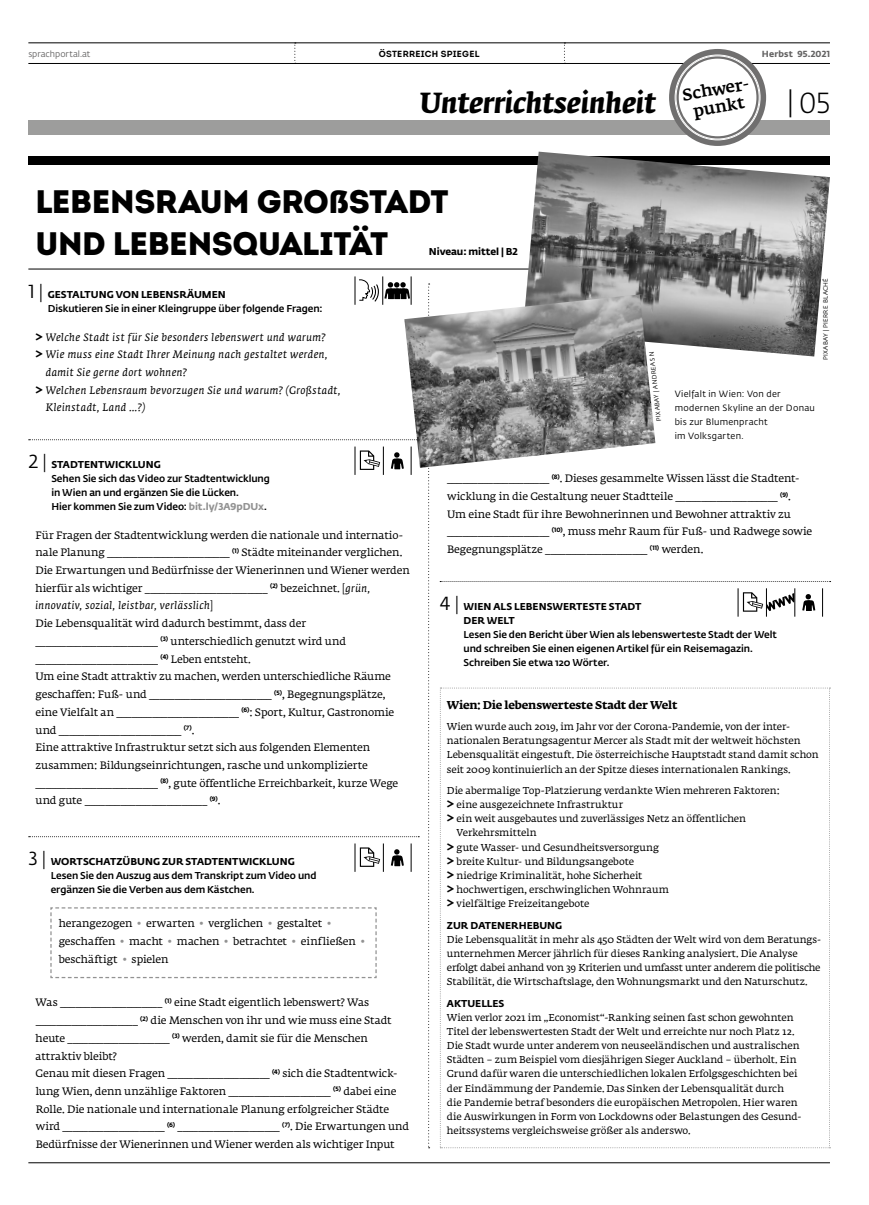
<style>
.page{position:relative;width:869px;height:1205px;background:#fff}
.page>*{position:absolute;margin:0;border:0;box-sizing:border-box;transform-origin:0 0}
.t1{font:32.5px/42.5px "Intro Black Caps";letter-spacing:-.01em;color:#000}
.t2{font:italic 700 28.75px "Fedra Serif A Std";letter-spacing:-.01em;color:#000}
.t3{font:300 28.75px "Fedra Sans Std";color:#000}
.t4{font:500 16.38px/17.8px "Fedra Serif A Std";color:#000;text-align:center}
.t5{font:700 11.25px "Fedra Serif A Std";letter-spacing:-.015em;color:#000}
.t6{font:10.62px/17.8px "Fedra Serif A Std";letter-spacing:-.005em;color:#000}
.t7{font:italic 10.62px "Fedra Serif A Std";letter-spacing:.04em;color:#000}
.t8{font:9.88px/14.1px "Fedra Serif A Std";letter-spacing:-.005em;color:#000}
.t9{font:500 9.88px/14.1px "Fedra Sans Std";letter-spacing:-.005em;color:#000}
.t10{font:700 9.88px/14.1px "Fedra Sans Std";color:#000}
.t11{font:9px/14.1px "Fedra Sans Std";letter-spacing:.03em;color:#000}
.t12{font:700 8.88px "Intro";letter-spacing:.03em;color:#000}
.t13{font:8.75px "Fedra Sans Std";color:#646363}
.t14{font:700 8.75px "Fedra Sans Std";letter-spacing:.02em;color:#646363}
.t15{font:6.25px "Fedra Sans Std";letter-spacing:.045em;color:#000}
.s1{font-weight:400;font-size:18.75px}
.s2{font-weight:300;font-size:18.75px}
.s3{font-weight:700}
.s4{font-weight:700;font-style:normal;font-size:13.75px}
.s5{font-weight:700;color:#929292}
.s6{font-style:italic}
.s7{color:#929292}
.s8{font-weight:700;font-size:13.75px}
</style>
<div class="page">
<hr style="left:28px;top:43px;width:801px;height:1px;background:#000">
<hr style="left:28px;top:63px;width:801px;height:1px;background:#000">
<svg style="left:294px;top:43px;width:2px;height:20px"></svg>
<svg style="left:563px;top:43px;width:2px;height:20px"></svg>
<hr style="left:28px;top:1162px;width:801px;height:1px;background:#000">
<div style="left:28px;top:120px;width:801px;height:15px;background:#9d9d9c"></div>
<svg style="left:668px;top:49px;width:97px;height:97px;background:#919090"></svg>
<div style="left:678px;top:59px;width:78px;height:77px;background:#fff;border-radius:50%"></div>
<div style="left:28px;top:156px;width:801px;height:9px;background:#000"></div>
<hr style="left:28px;top:269px;width:739px;height:1px;background:#000">
<svg style="left:354px;top:276px;width:57px;height:29px"></svg>
<svg style="left:29px;top:439px;width:375px;height:1px"></svg>
<svg style="left:390px;top:849px;width:13px;height:17px"></svg>
<svg style="left:354px;top:843px;width:30px;height:29px"></svg>
<svg style="left:410px;top:843px;width:1px;height:29px"></svg>
<svg style="left:50px;top:907px;width:327px;height:72px"></svg>
<svg style="left:29px;top:836px;width:390px;height:1px"></svg>
<svg style="left:440px;top:581px;width:390px;height:1px"></svg>
<svg style="left:440px;top:687px;width:390px;height:461px"></svg>
<svg style="left:428px;top:283px;width:1px;height:865px"></svg>
<img style="left:522px;top:152px;width:307px;height:204px">
<img style="left:404px;top:294px;width:251px;height:174px">
<svg style="left:390px;top:452px;width:13px;height:17px"></svg>
<svg style="left:354px;top:446px;width:30px;height:29px"></svg>
<svg style="left:410px;top:446px;width:1px;height:29px"></svg>
<svg style="left:802px;top:594px;width:13px;height:17px"></svg>
<svg style="left:737px;top:588px;width:58px;height:29px"></svg>
<p class="t13" style="left:28px;top:48px;width:64px">sprachportal.at</p>
<p class="t12" style="left:378px;top:48px;width:102px">ÖSTERREICH SPIEGEL</p>
<p class="t14" style="left:761px;top:48px;width:70px">Herbst 95.2021</p>
<h2 class="t2" style="left:419px;top:87px;width:238px">Unterrichtseinheit</h2>
<h2 class="t3" style="left:786px;top:86px;width:44px">|05</h2>
<h3 class="t4" style="left:681px;top:87px;width:70px;rotate:-10deg">Schwer&shy;punkt</h3>
<h1 class="t1" style="left:35px;top:179px;width:414px">LEBENSRAUM GROßSTADT<br>UND LEBENSQUALITÄT</h1>
<p class="t10" style="left:428px;top:245px;width:90px">Niveau: mittel | B2</p>
<p class="t9" style="left:48px;top:287px;width:276px;text-indent:-19px"><span class="s1">1</span> <span class="s2">|</span> <span class="s3">GESTALTUNG VON LEBENSRÄUMEN<br></span>Diskutieren Sie in einer Kleingruppe über folgende Fragen:</p>
<p class="t7" style="left:35px;top:331px;width:291px"><span class="s4">&gt;</span> Welche Stadt ist für Sie besonders lebenswert und warum?</p>
<p class="t7" style="left:35px;top:348px;width:293px"><span class="s4">&gt;</span> Wie muss eine Stadt Ihrer Meinung nach gestaltet werden,</p>
<p class="t7" style="left:46px;top:366px;width:142px">damit Sie gerne dort wohnen?</p>
<p class="t7" style="left:35px;top:384px;width:306px"><span class="s4">&gt;</span> Welchen Lebensraum bevorzugen Sie und warum? (Großstadt,</p>
<p class="t7" style="left:46px;top:401px;width:101px">Kleinstadt, Land …?)</p>
<p class="t9" style="left:51px;top:457px;width:220px;text-indent:-23px"><span class="s1">2</span> <span class="s2">|</span> <span class="s3">STADTENTWICKLUNG<br></span>Sehen Sie sich das Video zur Stadtentwicklung in Wien an und ergänzen Sie die Lücken.<br>Hier kommen Sie zum Video: <span class="s5">bit.ly/3A9pDUx</span>.</p>
<p class="t6" style="left:35px;top:527px;width:375px">Für Fragen der Stadtentwicklung werden die nationale und internatio&shy;nale Planung ________________________ <sup>(1)</sup> Städte miteinander verglichen.<br>Die Erwartungen und Bedürfnisse der Wienerinnen und Wiener werden hierfür als wichtiger ________________________ <sup>(2)</sup> bezeichnet. [<span class="s6">grün, innovativ, sozial, leistbar, verlässlich</span>]<br>Die Lebensqualität wird dadurch bestimmt, dass der ________________________ <sup>(3)</sup> unterschiedlich genutzt wird und ________________________ <sup>(4)</sup> Leben entsteht.<br>Um eine Stadt attraktiv zu machen, werden unterschiedliche Räume geschaffen: Fuß- und ________________________ <sup>(5)</sup>, Begegnungsplätze, eine Vielfalt an ________________________ <sup>(6)</sup>: Sport, Kultur, Gastronomie und ________________________ <sup>(7)</sup>.<br>Eine attraktive Infrastruktur setzt sich aus folgenden Elementen zusammen: Bildungseinrichtungen, rasche und unkomplizierte ________________________ <sup>(8)</sup>, gute öffentliche Erreichbarkeit, kurze Wege und gute ________________________ <sup>(9)</sup>.</p>
<p class="t9" style="left:51px;top:854px;width:267px;text-indent:-22px"><span class="s1">3</span> <span class="s2">|</span> <span class="s3">WORTSCHATZÜBUNG ZUR STADTENTWICKLUNG<br></span>Lesen Sie den Auszug aus dem Transkript zum Video und ergänzen Sie die Verben aus dem Kästchen.</p>
<p class="t6" style="left:59px;top:915px;width:307px">herangezogen <span class="s7">•</span> erwarten <span class="s7">•</span> verglichen <span class="s7">•</span> gestaltet <span class="s7">• </span>geschaffen <span class="s7">•</span> macht <span class="s7">•</span> machen <span class="s7">•</span> betrachtet <span class="s7">•</span> einfließen <span class="s7">• </span>beschäftigt <span class="s7">•</span> spielen</p>
<p class="t6" style="left:36px;top:994px;width:374px">Was ____________________ <sup>(1)</sup> eine Stadt eigentlich lebenswert? Was ____________________ <sup>(2)</sup> die Menschen von ihr und wie muss eine Stadt heute ____________________ <sup>(3)</sup> werden, damit sie für die Menschen attraktiv bleibt?<br>Genau mit diesen Fragen ____________________ <sup>(4)</sup> sich die Stadtentwick&shy;lung Wien, denn unzählige Faktoren ____________________ <sup>(5)</sup> dabei eine Rolle. Die nationale und internationale Planung erfolgreicher Städte wird ____________________ <sup>(6)</sup> ____________________ <sup>(7)</sup>. Die Erwartungen und Bedürfnisse der Wienerinnen und Wiener werden als wichtiger Input</p>
<p class="t15" style="left:654px;top:421px;width:72px;rotate:-96deg">PIXABAY | ANDREAS N</p>
<p class="t15" style="left:821px;top:360px;width:84px;rotate:-90deg">PIXABAY | PIERRE BLACHÉ</p>
<p class="t11" style="left:674px;top:387px;width:141px">Vielfalt in Wien: Von der modernen Skyline an der Donau bis zur Blumenpracht<br>im Volksgarten.</p>
<p class="t6" style="left:447px;top:470px;width:366px">____________________ <sup>(8)</sup>. Dieses gesammelte Wissen lässt die Stadtent&shy;wicklung in die Gestaltung neuer Stadtteile ____________________ <sup>(9)</sup>.<br>Um eine Stadt für ihre Bewohnerinnen und Bewohner attraktiv zu ____________________ <sup>(10)</sup>, muss mehr Raum für Fuß- und Radwege sowie Begegnungsplätze ____________________ <sup>(11)</sup> werden.</p>
<p class="t10" style="left:463px;top:599px;width:179px;text-indent:-24px"><span class="s1">4</span> <span class="s2">|</span> WIEN ALS LEBENSWERTESTE STADT<br>DER WELT</p>
<p class="t9" style="left:463px;top:627px;width:315px">Lesen Sie den Bericht über Wien als lebenswerteste Stadt der Welt und schreiben Sie einen eigenen Artikel für ein Reisemagazin.<br>Schreiben Sie etwa 120 Wörter.</p>
<p class="t5" style="left:446px;top:697px;width:232px">Wien: Die lebenswerteste Stadt der Welt</p>
<p class="t8" style="left:446px;top:720px;width:373px">Wien wurde auch 2019, im Jahr vor der Corona-Pandemie, von der inter&shy;nationalen Beratungsagentur Mercer als Stadt mit der weltweit höchsten Lebensqualität eingestuft. Die österreichische Hauptstadt stand damit schon seit 2009 kontinuierlich an der Spitze dieses internationalen Rankings.</p>
<p class="t8" style="left:446px;top:784px;width:334px">Die abermalige Top-Platzierung verdankte Wien mehreren Faktoren:</p>
<p class="t8" style="left:446px;top:798px;width:178px"><span class="s8">&gt;</span> eine ausgezeichnete Infrastruktur</p>
<p class="t8" style="left:446px;top:812px;width:300px"><span class="s8">&gt;</span> ein weit ausgebautes und zuverlässiges Netz an öffentlichen</p>
<p class="t8" style="left:456px;top:827px;width:81px">Verkehrsmitteln</p>
<p class="t8" style="left:446px;top:841px;width:213px"><span class="s8">&gt;</span> gute Wasser- und Gesundheitsversorgung</p>
<p class="t8" style="left:446px;top:855px;width:188px"><span class="s8">&gt;</span> breite Kultur- und Bildungsangebote</p>
<p class="t8" style="left:446px;top:869px;width:197px"><span class="s8">&gt;</span> niedrige Kriminalität, hohe Sicherheit</p>
<p class="t8" style="left:446px;top:883px;width:223px"><span class="s8">&gt;</span> hochwertigen, erschwinglichen Wohnraum</p>
<p class="t8" style="left:446px;top:897px;width:144px"><span class="s8">&gt;</span> vielfältige Freizeitangebote</p>
<p class="t10" style="left:447px;top:918px;width:117px">ZUR DATENERHEBUNG</p>
<p class="t8" style="left:446px;top:933px;width:376px">Die Lebensqualität in mehr als 450 Städten der Welt wird von dem Beratungs&shy;unternehmen Mercer jährlich für dieses Ranking analysiert. Die Analyse erfolgt dabei anhand von 39 Kriterien und umfasst unter anderem die politische Stabilität, die Wirtschaftslage, den Wohnungsmarkt und den Naturschutz.</p>
<p class="t10" style="left:447px;top:996px;width:59px">AKTUELLES</p>
<p class="t8" style="left:446px;top:1011px;width:356px">Wien verlor 2021 im „Economist“-Ranking seinen fast schon gewohnten Titel der lebenswertesten Stadt der Welt und erreichte nur noch Platz 12.<br>Die Stadt wurde unter anderem von neuseeländischen und australischen Städten – zum Beispiel vom diesjährigen Sieger Auckland – überholt. Ein Grund dafür waren die unterschiedlichen lokalen Erfolgsgeschichten bei der Eindämmung der Pandemie. Das Sinken der Lebensqualität durch<br>die Pandemie betraf besonders die europäischen Metropolen. Hier waren die Auswirkungen in Form von Lockdowns oder Belastungen des Gesund&shy;heitssystems vergleichsweise größer als anderswo.</p>
</div>
